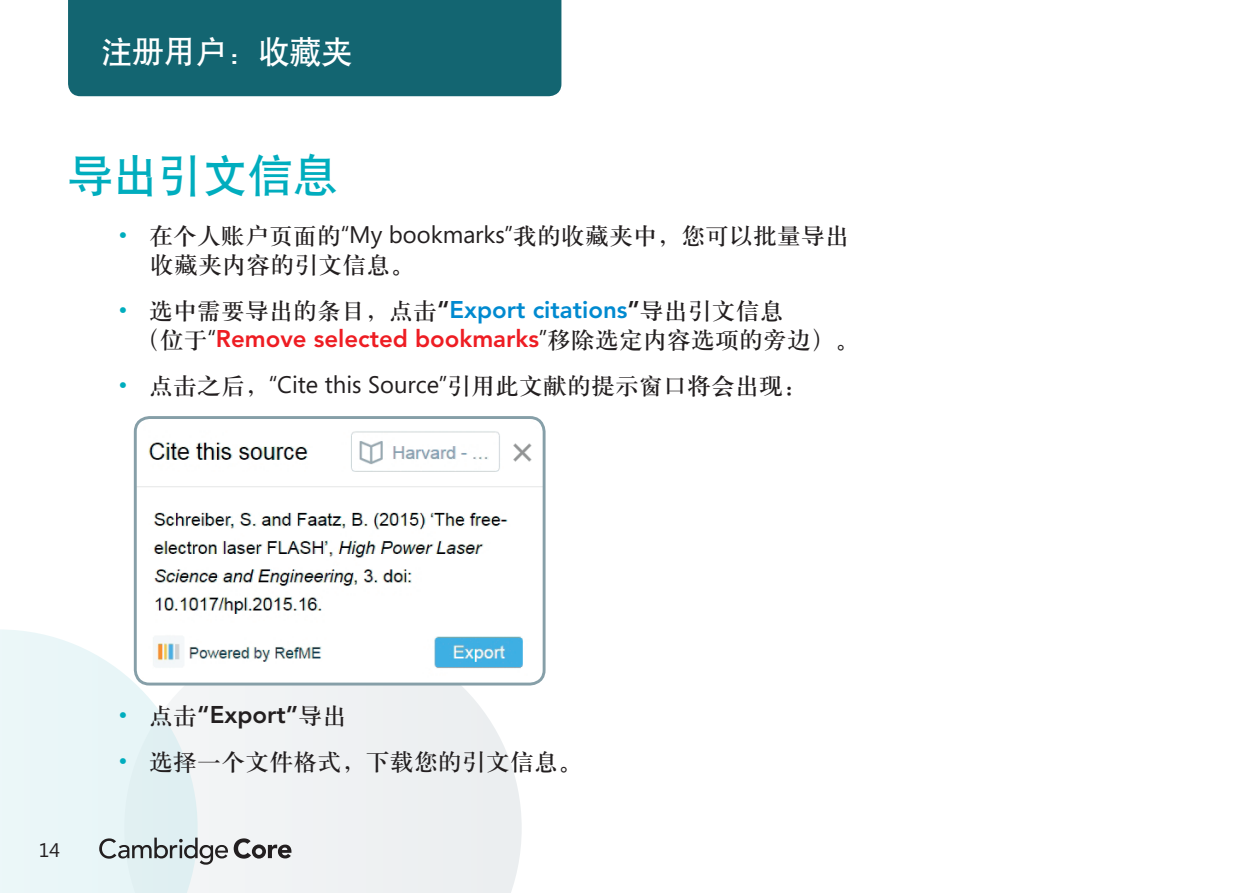
<style>
.page{position:relative;width:1259px;height:893px;background:#fff}
.page>*{position:absolute;margin:0;border:0;box-sizing:border-box;transform-origin:0 0}
.t1{font:45px "H Yb 1 gj";color:#00adbe}
.t2{font:31.5px "H Yb 1 gj";color:#fff}
.t3{font:24px/28.8px "H Ya 3 gj";color:#231f20}
.t4{font:800 24px "Avenir";color:#ee1d23}
.t5{font:800 24px "Avenir";color:#231f20}
.t6{font:19.8px "Segoe";color:#231f20}
.s1{font-family:"Segoe";font-stretch:condensed;color:#00adbe}
.s2{font-family:"Segoe"}
.s3{font-family:"Avenir";font-weight:800}
.s4{font-family:"Avenir";font-weight:800;color:#008ad0}
.s5{font-family:"H Ya 3 gj";font-weight:400;color:#231f20}
.s6{font-family:"Segoe";font-weight:400;color:#231f20}
.s7{font-family:"Segoe";font-weight:400;font-stretch:condensed;color:#00adbe}
.s8{font-family:"H Ya 3 gj";font-weight:400}
</style>
<div class="page">
<div style="left:198px;top:685px;width:324px;height:208px;background:#eff1f3"></div>
<svg style="left:0;top:629px;width:198px;height:264px;background:#e9f5f7"></svg>
<svg style="left:99px;top:838px;width:129px;height:27px;background:#b6bec0"></svg>
<svg style="left:234px;top:838px;width:57px;height:21px"></svg>
<div style="left:68px;top:0;width:493px;height:96px;background:#136571"></div>
<img style="left:135px;top:419px;width:409px;height:265px">
<div style="left:134px;top:416px;width:411px;height:269px;border:3px solid #869fa8;border-radius:14px"></div>
<h2 class="t2" style="left:101px;top:35px;width:253px">注册用户：收藏夹</h2>
<h1 class="t1" style="left:68px;top:153px;width:271px">导出引文信息</h1>
<p class="t3" style="left:150px;top:222px;width:700px;text-indent:-31px"><span class="s1">•</span> 在个人账户页面的<span class="s2">“My bookmarks”</span>我的收藏夹中，您可以批量导出收藏夹内容的引文信息。</p>
<p class="t3" style="left:119px;top:296px;width:666px"><span class="s1">•</span> 选中需要导出的条目，点击<span class="s3">“</span><span class="s4">Export citations</span><span class="s3">”</span>导出引文信息</p>
<p class="t4" style="left:136px;top:324px;width:725px"><span class="s5">（位于</span><span class="s6">“</span>Remove selected bookmarks<span class="s6">”</span><span class="s5">移除选定内容选项的旁边）。</span></p>
<p class="t3" style="left:119px;top:371px;width:689px"><span class="s1">•</span> 点击之后，<span class="s2">“Cite this Source”</span>引用此文献的提示窗口将会出现：</p>
<p class="t6" style="left:39px;top:838px;width:23px">14</p>
<p class="t5" style="left:119px;top:701px;width:229px"><span class="s7">•</span> <span class="s8">点击</span>“Export”<span class="s8">导出</span></p>
<p class="t3" style="left:119px;top:747px;width:465px"><span class="s1">•</span> 选择一个文件格式，下载您的引文信息。</p>
</div>
